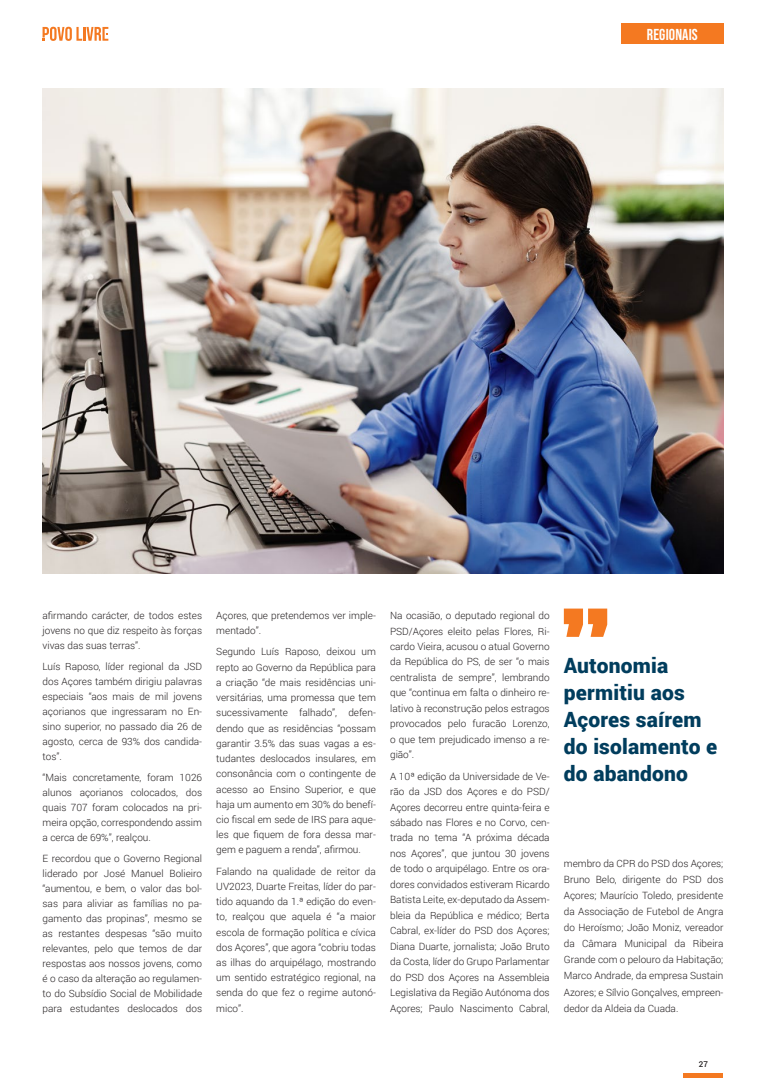
<style>
.page{position:relative;width:766px;height:1078px;background:#fff}
.page>*{position:absolute;margin:0;border:0;box-sizing:border-box;transform-origin:0 0}
.t1{font:900 21px/27px "Roboto";letter-spacing:.01em;color:#013d5d}
.t2{font:700 15.8px "Bebas Neue Pro";letter-spacing:.01em;color:#fff}
.t3{font:300 10px/15.5px "Roboto";color:#231f20;text-align:justify}
.t4{font:500 8px "Roboto";color:#231f20}
</style>
<div class="page">
<hr style="left:683px;top:1073px;width:40px;height:4px;background:#f47921">
<svg style="left:43px;top:27px;width:65px;height:14px"></svg>
<img style="left:43px;top:88px;width:680px;height:485px">
<svg style="left:563px;top:608px;width:44px;height:28px"></svg>
<div style="left:621px;top:24px;width:102px;height:20px;background:#f47921"></div>
<p class="t2" style="left:646px;top:25px;width:52px">REGIONAIS</p>
<p class="t3" style="left:43px;top:607px;width:161px;line-height:15px">afirmando carácter, de todos estes jovens no que diz respeito às forças vivas das suas terras”.</p>
<p class="t3" style="left:43px;top:658px;width:161px;line-height:15px">Luís Raposo, líder regional da JSD dos Açores também dirigiu palavras especiais “aos mais de mil jovens açorianos que ingressaram no En&shy;sino superior, no passado dia 26 de agosto, cerca de 93% dos candida&shy;tos”.</p>
<p class="t3" style="left:43px;top:769px;width:161px;line-height:15px">“Mais concretamente, foram 1026 alunos açorianos colocados, dos quais 707 foram colocados na pri&shy;meira opção, correspondendo assim a cerca de 69%”, realçou.</p>
<p class="t3" style="left:43px;top:850px;width:161px;line-height:15px">E recordou que o Governo Regional liderado por José Manuel Bolieiro “aumentou, e bem, o valor das bol&shy;sas para aliviar as famílias no pa&shy;gamento das propinas”, mesmo se as restantes despesas “são muito relevantes, pelo que temos de dar respostas aos nossos jovens, como é o caso da alteração ao regulamen&shy;to do Subsídio Social de Mobilidade para estudantes deslocados dos</p>
<p class="t3" style="left:216px;top:607px;width:161px;line-height:15.2px">Açores, que pretendemos ver imple&shy;mentado”.</p>
<p class="t3" style="left:216px;top:643px;width:161px;line-height:15.2px">Segundo Luís Raposo, deixou um repto ao Governo da República para a criação “de mais residências uni&shy;versitárias, uma promessa que tem sucessivamente falhado”, defen&shy;dendo que as residências “possam garantir 3.5% das suas vagas a es&shy;tudantes deslocados insulares, em consonância com o contingente de acesso ao Ensino Superior, e que haja um aumento em 30% do benefí&shy;cio fiscal em sede de IRS para aque&shy;les que fiquem de fora dessa mar&shy;gem e paguem a renda”, afirmou.</p>
<p class="t3" style="left:216px;top:862px;width:161px;line-height:15.2px">Falando na qualidade de reitor da UV2023, Duarte Freitas, líder do par&shy;tido aquando da 1.ª edição do even&shy;to, realçou que aquela é “a maior escola de formação política e cívica dos Açores”, que agora “cobriu todas as ilhas do arquipélago, mostrando um sentido estratégico regional, na senda do que fez o regime autonó&shy;mico”.</p>
<p class="t3" style="left:390px;top:607px;width:161px">Na ocasião, o deputado regional do PSD/Açores eleito pelas Flores, Ri&shy;cardo Vieira, acusou o atual Governo da República do PS, de ser “o mais centralista de sempre”, lembrando que “continua em falta o dinheiro re&shy;lativo à reconstrução pelos estragos provocados pelo furacão Lorenzo, o que tem prejudicado imenso a re&shy;gião”.</p>
<p class="t3" style="left:390px;top:767px;width:161px">A 10ª edição da Universidade de Ve&shy;rão da JSD dos Açores e do PSD/ Açores decorreu entre quinta-feira e sábado nas Flores e no Corvo, cen&shy;trada no tema “A próxima década nos Açores”, que juntou 30 jovens de todo o arquipélago. Entre os ora&shy;dores convidados estiveram Ricardo Batista Leite, ex-deputado da Assem&shy;bleia da República e médico; Berta Cabral, ex-líder do PSD dos Açores; Diana Duarte, jornalista; João Bruto da Costa, líder do Grupo Parlamentar do PSD dos Açores na Assembleia Legislativa da Região Autónoma dos Açores; Paulo Nascimento Cabral,</p>
<p class="t1" style="left:563px;top:651px;width:155px">Autonomia permitiu aos<br>Açores saírem do isolamento e do abandono</p>
<p class="t3" style="left:563px;top:854px;width:161px;line-height:16.1px">membro da CPR do PSD dos Açores; Bruno Belo, dirigente do PSD dos Açores; Maurício Toledo, presidente da Associação de Futebol de Angra do Heroísmo; João Moniz, vereador da Câmara Municipal da Ribeira Grande com o pelouro da Habitação; Marco Andrade, da empresa Sustain Azores; e Sílvio Gonçalves, empreen&shy;dedor da Aldeia da Cuada.</p>
<p class="t4" style="left:698px;top:1058px;width:11px">27</p>
</div>
